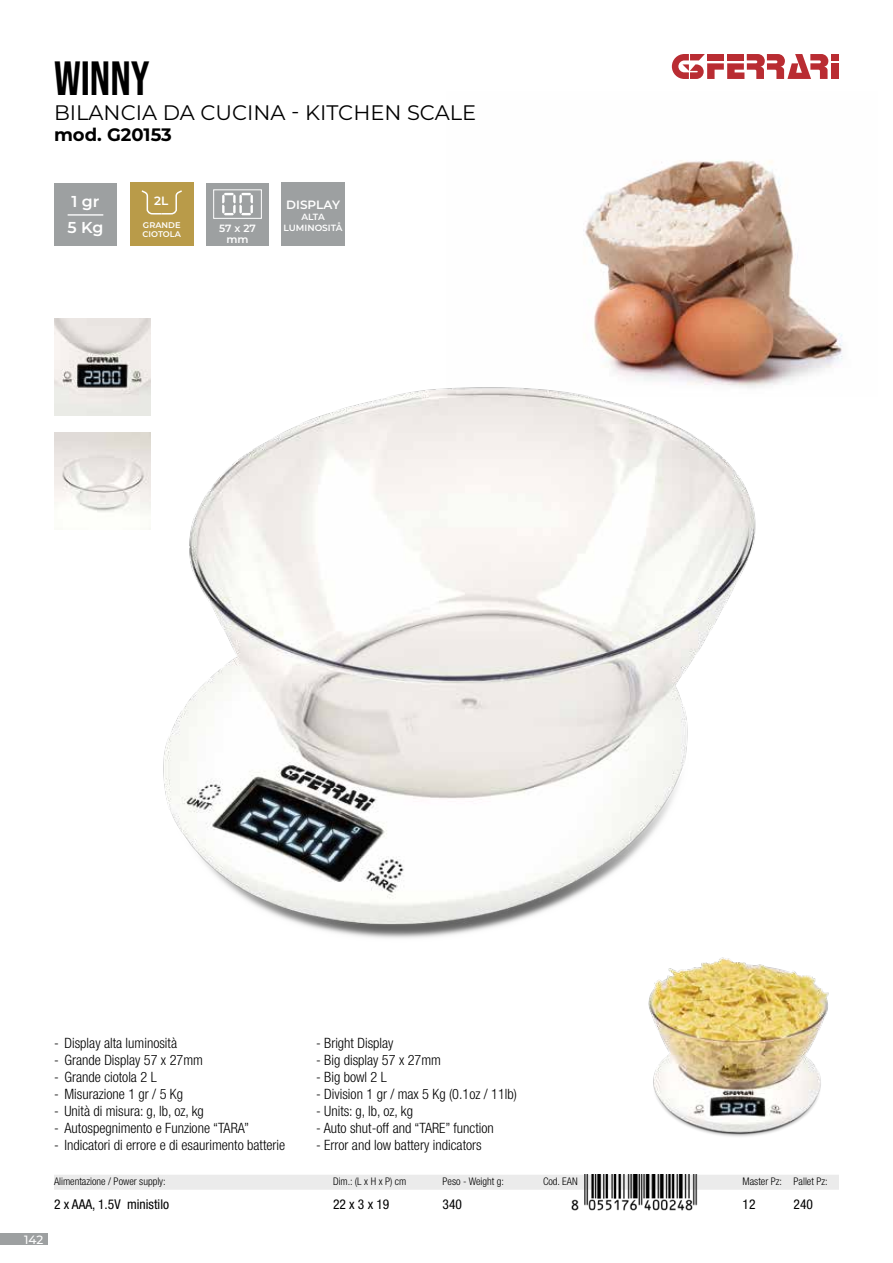
<style>
.page{position:relative;width:893px;height:1263px;background:#fff}
.page>*{position:absolute;margin:0;border:0;box-sizing:border-box;transform-origin:0 0}
.t1{font:48px "Bebas Neue";color:#000}
.t2{font:21px "Montserrat";color:#000}
.t3{font:700 18px "Montserrat";color:#000}
.t4{font:600 15.75px/25.5px "Montserrat";color:#fff}
.t5{font:300 condensed 14.25px "Helvetica Neue LT Std";color:#000}
.t6{font:condensed 13.5px "Helvetica Neue LT Std";color:#000}
.t7{font:600 12px "Montserrat";color:#fff}
.t8{font:500 12px "Montserrat";color:#fff}
.t9{font:300 condensed 10.5px "Helvetica Neue LT Std";color:#000}
.t10{font:600 10.5px/10.5px "Montserrat";color:#fff;text-align:center}
.t11{font:600 9px/10.8px "Montserrat";color:#fff;text-align:center}
.t12{font:600 8.25px/9px "Montserrat";color:#fff}
</style>
<div class="page">
<div style="left:0;top:1233px;width:48px;height:12px;background:#9da0a1"></div>
<div style="left:831px;top:63px;width:8px;height:16px;background:#b92c32"></div>
<div style="left:831px;top:54px;width:8px;height:6px;background:#b92c32"></div>
<svg style="left:672px;top:54px;width:156px;height:25px"></svg>
<img style="left:585px;top:160px;width:214px;height:143px">
<div style="left:54px;top:1175px;width:785px;height:15px;background:#ebebeb"></div>
<div style="left:54px;top:183px;width:63px;height:63px;background:#9da0a1"></div>
<hr style="left:68px;top:214px;width:35px;height:2px;background:#fff">
<div style="left:206px;top:183px;width:63px;height:63px;background:#9da0a1"></div>
<svg style="left:222px;top:193px;width:31px;height:22px"></svg>
<div style="left:213px;top:189px;width:49px;height:30px;border:1px solid #fff"></div>
<div style="left:130px;top:183px;width:63px;height:63px;background:#b99b49"></div>
<svg style="left:141px;top:190px;width:41px;height:25px"></svg>
<img style="left:652px;top:1016px;width:173px;height:121px">
<img style="left:54px;top:303px;width:789px;height:713px">
<img style="left:54px;top:319px;width:96px;height:96px">
<img style="left:54px;top:433px;width:96px;height:96px">
<img style="left:571px;top:1175px;width:127px;height:36px">
<div style="left:282px;top:183px;width:63px;height:63px;background:#9da0a1"></div>
<h1 class="t1" style="left:54px;top:51px;width:97px">WINNY</h1>
<h2 class="t2" style="left:54px;top:98px;width:424px">BILANCIA DA CUCINA - KITCHEN SCALE</h2>
<p class="t3" style="left:54px;top:122px;width:119px">mod. G20153</p>
<p class="t4" style="left:68px;top:188px;width:37px">1 gr<br>5 Kg</p>
<p class="t7" style="left:154px;top:193px;width:16px">2L</p>
<p class="t7" style="left:286px;top:197px;width:55px">DISPLAY</p>
<p class="t11" style="left:284px;top:211px;width:61px">ALTA<br>LUMINOSITÅ</p>
<p class="t12" style="left:143px;top:220px;width:40px">GRANDE<br>CIOTOLA</p>
<p class="t10" style="left:219px;top:223px;width:38px">57 x 27 mm</p>
<p class="t8" style="left:24px;top:1231px;width:21px">142</p>
<p class="t5" style="left:54px;top:1034px;width:125px">- Display alta luminosità</p>
<p class="t5" style="left:54px;top:1051px;width:150px">- Grande Display 57 x 27mm</p>
<p class="t5" style="left:54px;top:1069px;width:104px">- Grande ciotola 2 L</p>
<p class="t5" style="left:54px;top:1086px;width:131px">- Misurazione 1 gr / 5 Kg</p>
<p class="t5" style="left:54px;top:1103px;width:151px">- Unità di misura: g, lb, oz, kg</p>
<p class="t5" style="left:54px;top:1120px;width:197px">- Autospegnimento e Funzione “TARA”</p>
<p class="t5" style="left:54px;top:1137px;width:233px">- Indicatori di errore e di esaurimento batterie</p>
<p class="t5" style="left:316px;top:1034px;width:79px">- Bright Display</p>
<p class="t5" style="left:316px;top:1051px;width:126px">- Big display 57 x 27mm</p>
<p class="t5" style="left:316px;top:1069px;width:72px">- Big bowl 2 L</p>
<p class="t5" style="left:316px;top:1086px;width:202px">- Division 1 gr / max 5 Kg (0.1oz / 11lb)</p>
<p class="t5" style="left:316px;top:1103px;width:98px">- Units: g, lb, oz, kg</p>
<p class="t5" style="left:316px;top:1120px;width:179px">- Auto shut-off and “TARE” function</p>
<p class="t5" style="left:316px;top:1137px;width:167px">- Error and low battery indicators</p>
<p class="t9" style="left:54px;top:1176px;width:113px">Alimentazione / Power supply:</p>
<p class="t9" style="left:333px;top:1176px;width:75px">Dim.: (L x H x P) cm</p>
<p class="t9" style="left:443px;top:1176px;width:63px">Peso - Weight g:</p>
<p class="t9" style="left:543px;top:1176px;width:36px">Cod. EAN</p>
<p class="t9" style="left:743px;top:1176px;width:87px">Master Pz: Pallet Pz:</p>
<p class="t6" style="left:54px;top:1196px;width:117px">2 x AAA, 1.5V ministilo</p>
<p class="t6" style="left:333px;top:1196px;width:58px">22 x 3 x 19</p>
<p class="t6" style="left:443px;top:1196px;width:21px">340</p>
<p class="t6" style="left:742px;top:1196px;width:14px">12</p>
<p class="t6" style="left:794px;top:1196px;width:21px">240</p>
</div>
